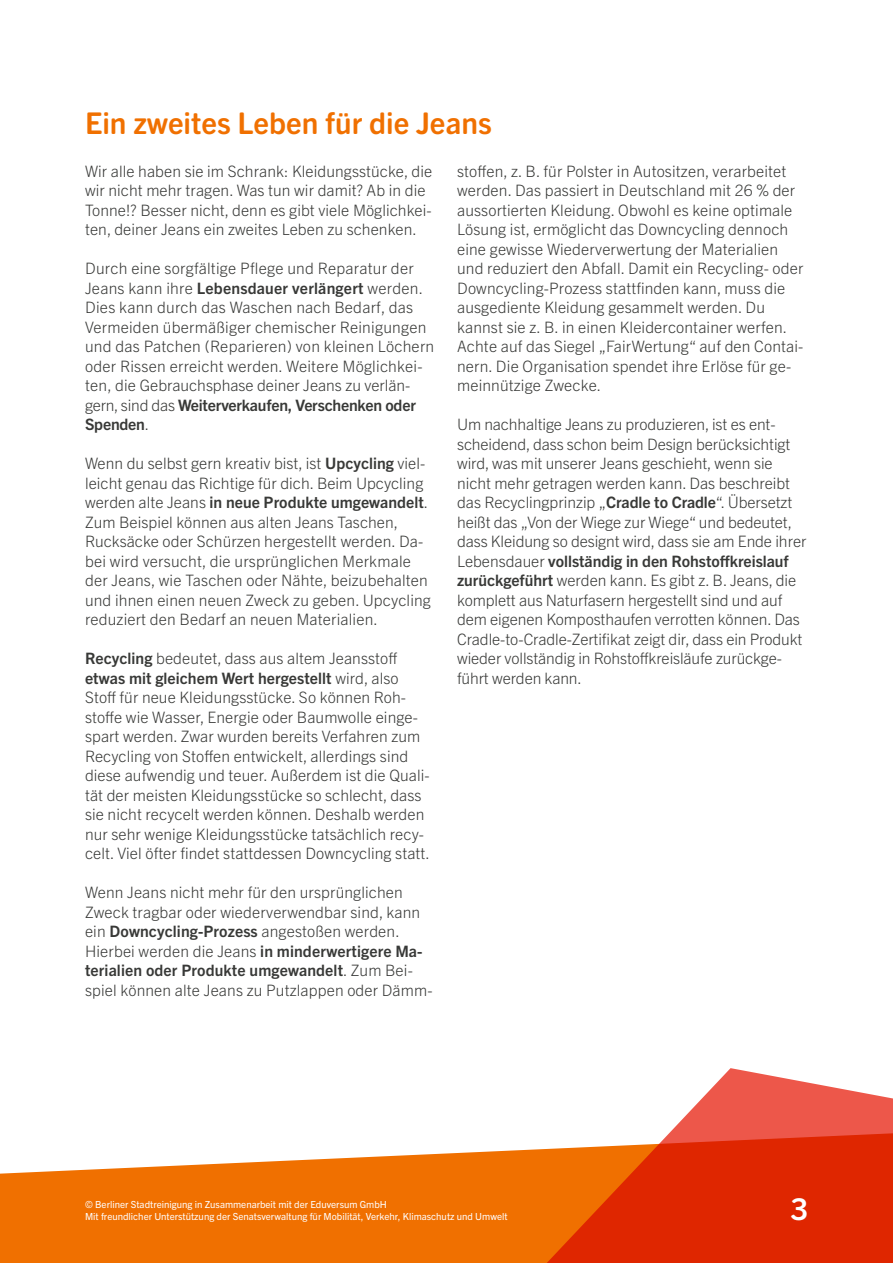
<style>
.page{position:relative;width:893px;height:1263px;background:#fff}
.page>*{position:absolute;margin:0;border:0;box-sizing:border-box;transform-origin:0 0}
.t1{font:700 30px "Trade Gothic Next SR Pro";color:#f07000}
.t2{font:700 30px "Trade Gothic Next SR Pro";color:#fff}
.t3{font:300 15.75px/19.5px "Trade Gothic Next LT Pro";letter-spacing:.005em;color:#383937}
.t4{font:9.75px/12px "Trade Gothic Next LT Pro";color:#fff}
.s1{font-weight:700}
</style>
<div class="page">
<svg style="left:0;top:1149px;width:535px;height:114px;background:#f17f1c"></svg>
<svg style="left:535px;top:1068px;width:358px;height:195px;fill:#df2600"></svg>
<h1 class="t1" style="left:85px;top:102px;width:408px">Ein zweites Leben für die Jeans</h1>
<p class="t3" style="left:85px;top:160px;width:349px">Wir alle haben sie im Schrank: Kleidungsstücke, die wir nicht mehr tragen. Was tun wir damit? Ab in die Tonne!? Besser nicht, denn es gibt viele Möglichkei&shy;ten, deiner Jeans ein zweites Leben zu schenken.</p>
<p class="t3" style="left:85px;top:258px;width:351px">Durch eine sorgfältige Pflege und Reparatur der Jeans kann ihre <span class="s1">Lebensdauer verlängert</span> werden.<br>Dies kann durch das Waschen nach Bedarf, das Vermeiden übermäßiger chemischer Reinigungen und das Patchen (Reparieren) von kleinen Löchern oder Rissen erreicht werden. Weitere Möglichkei&shy;ten, die Gebrauchsphase deiner Jeans zu verlän&shy;gern, sind das <span class="s1">Weiterverkaufen, Verschenken oder Spenden</span>.</p>
<p class="t3" style="left:85px;top:453px;width:347px">Wenn du selbst gern kreativ bist, ist <span class="s1">Upcycling</span> viel&shy;leicht genau das Richtige für dich. Beim Upcycling werden alte Jeans <span class="s1">in neue Produkte umgewandelt</span>.<br>Zum Beispiel können aus alten Jeans Taschen, Rucksäcke oder Schürzen hergestellt werden. Da&shy;bei wird versucht, die ursprünglichen Merkmale der Jeans, wie Taschen oder Nähte, beizubehalten und ihnen einen neuen Zweck zu geben. Upcycling reduziert den Bedarf an neuen Materialien.</p>
<p class="t3" style="left:85px;top:648px;width:346px"><span class="s1">Recycling</span> bedeutet, dass aus altem Jeansstoff <span class="s1">etwas mit gleichem Wert hergestellt</span> wird, also Stoff für neue Kleidungsstücke. So können Roh&shy;stoffe wie Wasser, Energie oder Baumwolle einge&shy;spart werden. Zwar wurden bereits Verfahren zum Recycling von Stoffen entwickelt, allerdings sind diese aufwendig und teuer. Außerdem ist die Quali&shy;tät der meisten Kleidungsstücke so schlecht, dass sie nicht recycelt werden können. Deshalb werden nur sehr wenige Kleidungsstücke tatsächlich recy&shy;celt. Viel öfter findet stattdessen Downcycling statt.</p>
<p class="t3" style="left:85px;top:882px;width:349px">Wenn Jeans nicht mehr für den ursprünglichen Zweck tragbar oder wiederverwendbar sind, kann ein <span class="s1">Downcycling-Prozess</span> angestoßen werden.<br>Hierbei werden die Jeans <span class="s1">in minderwertigere Ma&shy;terialien oder Produkte umgewandelt</span>. Zum Bei&shy;spiel können alte Jeans zu Putzlappen oder Dämm-</p>
<p class="t3" style="left:457px;top:160px;width:348px">stoffen, z. B. für Polster in Autositzen, verarbeitet werden. Das passiert in Deutschland mit 26 % der aussortierten Kleidung. Obwohl es keine optimale Lösung ist, ermöglicht das Downcycling dennoch eine gewisse Wiederverwertung der Materialien und reduziert den Abfall. Damit ein Recycling- oder Downcycling-Prozess stattfinden kann, muss die ausgediente Kleidung gesammelt werden. Du kannst sie z. B. in einen Kleidercontainer werfen.<br>Achte auf das Siegel „FairWertung“ auf den Contai&shy;nern. Die Organisation spendet ihre Erlöse für ge&shy;meinnützige Zwecke.</p>
<p class="t3" style="left:457px;top:414px;width:351px">Um nachhaltige Jeans zu produzieren, ist es ent&shy;scheidend, dass schon beim Design berücksichtigt wird, was mit unserer Jeans geschieht, wenn sie nicht mehr getragen werden kann. Das beschreibt das Recyclingprinzip „<span class="s1">Cradle to Cradle</span>“. Übersetzt heißt das „Von der Wiege zur Wiege“ und bedeutet, dass Kleidung so designt wird, dass sie am Ende ihrer Lebensdauer <span class="s1">vollständig in den Rohstoffkreislauf zurückgeführt</span> werden kann. Es gibt z. B. Jeans, die komplett aus Naturfasern hergestellt sind und auf dem eigenen Komposthaufen verrotten können. Das Cradle-to-Cradle-Zertifikat zeigt dir, dass ein Produkt wieder vollständig in Rohstoffkreisläufe zurückge&shy;führt werden kann.</p>
<p class="t4" style="left:85px;top:1198px;width:424px">© Berliner Stadtreinigung in Zusammenarbeit mit der Eduversum GmbH<br>Mit freundlicher Unterstützung der Senatsverwaltung für Mobilität, Verkehr, Klimaschutz und Umwelt</p>
<h1 class="t2" style="left:791px;top:1188px;width:19px">3</h1>
</div>
